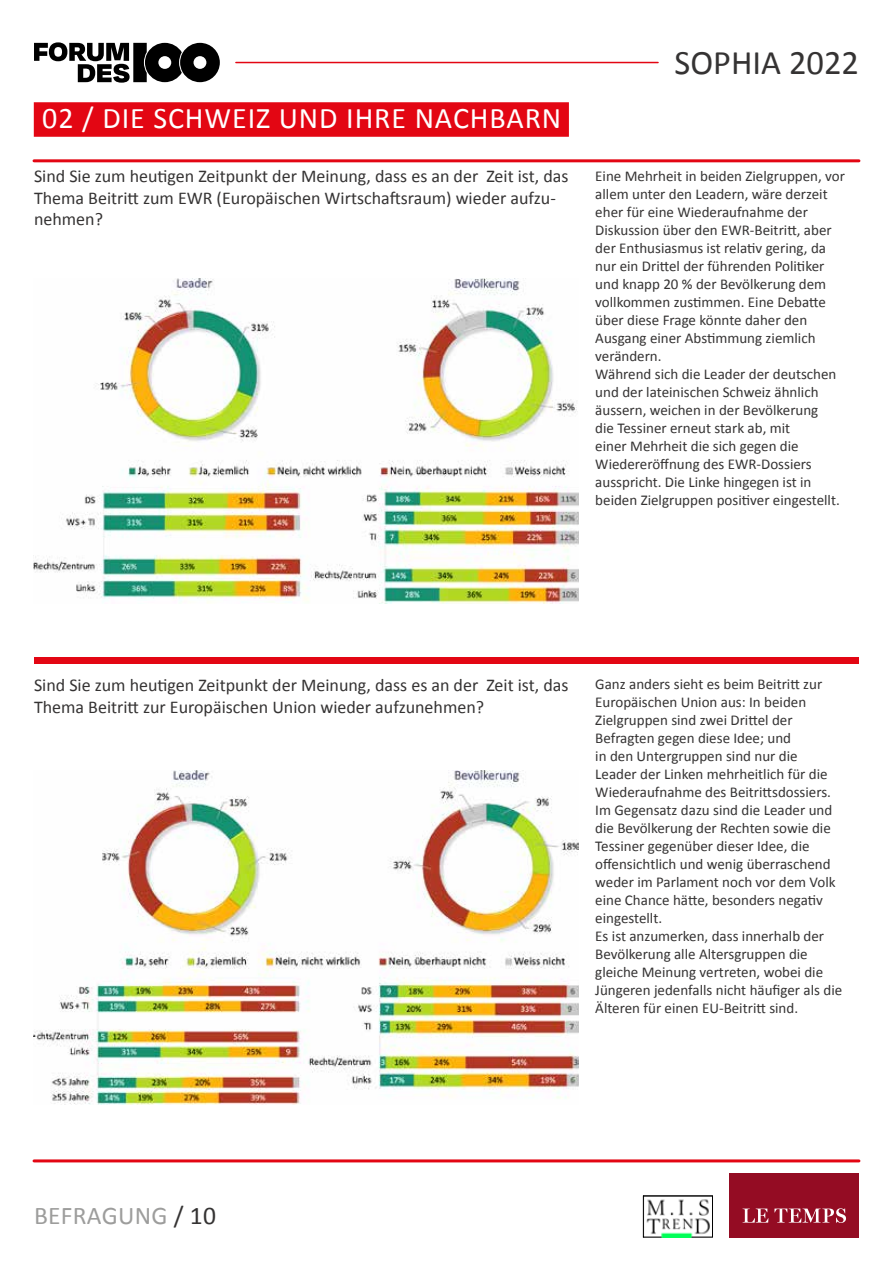
<style>
.page{position:relative;width:893px;height:1263px;background:#fff}
.page>*{position:absolute;margin:0;border:0;box-sizing:border-box;transform-origin:0 0}
.t1{font:34.5px "Calibri";color:#353333}
.t2{font:30px "Calibri";letter-spacing:.03em;color:#fff}
.t3{font:25.5px "Calibri";letter-spacing:.01em;color:#9d9d9c}
.t4{font:18px/21.6px "Calibri";color:#353333}
.t5{font:15px/18px "Calibri";color:#353333}
.s1{color:#353333}
</style>
<div class="page">
<hr style="left:236px;top:62px;width:422px;height:1px;background:#e30613">
<svg style="left:643px;top:1195px;width:70px;height:43px"></svg>
<div style="left:730px;top:1173px;width:129px;height:64px;background:#940c23"></div>
<svg style="left:742px;top:1208px;width:26px;height:14px"></svg>
<svg style="left:774px;top:1208px;width:72px;height:15px"></svg>
<svg style="left:34px;top:42px;width:186px;height:41px"></svg>
<div style="left:34px;top:102px;width:535px;height:35px;background:#e30613"></div>
<img style="left:34px;top:279px;width:544px;height:325px">
<img style="left:34px;top:771px;width:544px;height:334px">
<hr style="left:34px;top:159px;width:825px;height:3px;background:#e30613">
<hr style="left:34px;top:1159px;width:825px;height:3px;background:#e30613">
<div style="left:34px;top:657px;width:824px;height:7px;background:#e30613"></div>
<h2 class="t2" style="left:42px;top:100px;width:520px">02 / DIE SCHWEIZ UND IHRE NACHBARN</h2>
<h1 class="t1" style="left:674px;top:41px;width:186px">SOPHIA 2022</h1>
<p class="t4" style="left:34px;top:164px;width:536px">Sind Sie zum heutigen Zeitpunkt der Meinung, dass es an der Zeit ist, das<br>Thema Beitritt zum EWR (Europäischen Wirtschaftsraum) wieder aufzu&shy;nehmen?</p>
<p class="t5" style="left:595px;top:166px;width:251px">Eine Mehrheit in beiden Zielgruppen, vor allem unter den Leadern, wäre derzeit eher für eine Wiederaufnahme der Diskussion über den EWR-Beitritt, aber der Enthusiasmus ist relativ gering, da nur ein Drittel der führenden Politiker und knapp 20 % der Bevölkerung dem vollkommen zustimmen. Eine Debatte über diese Frage könnte daher den Ausgang einer Abstimmung ziemlich verändern.<br>Während sich die Leader der deutschen und der lateinischen Schweiz ähnlich äussern, weichen in der Bevölkerung<br>die Tessiner erneut stark ab, mit<br>einer Mehrheit die sich gegen die Wiedereröffnung des EWR-Dossiers ausspricht. Die Linke hingegen ist in beiden Zielgruppen positiver eingestellt.</p>
<p class="t4" style="left:34px;top:673px;width:536px">Sind Sie zum heutigen Zeitpunkt der Meinung, dass es an der Zeit ist, das<br>Thema Beitritt zur Europäischen Union wieder aufzunehmen?</p>
<p class="t5" style="left:595px;top:674px;width:248px">Ganz anders sieht es beim Beitritt zur Europäischen Union aus: In beiden Zielgruppen sind zwei Drittel der Befragten gegen diese Idee; und<br>in den Untergruppen sind nur die Leader der Linken mehrheitlich für die Wiederaufnahme des Beitrittsdossiers.<br>Im Gegensatz dazu sind die Leader und die Bevölkerung der Rechten sowie die Tessiner gegenüber dieser Idee, die offensichtlich und wenig überraschend weder im Parlament noch vor dem Volk eine Chance hätte, besonders negativ eingestellt.<br>Es ist anzumerken, dass innerhalb der Bevölkerung alle Altersgruppen die gleiche Meinung vertreten, wobei die Jüngeren jedenfalls nicht häufiger als die Älteren für einen EU-Beitritt sind.</p>
<h3 class="t3" style="left:34px;top:1200px;width:183px">BEFRAGUNG <span class="s1">/ 10</span></h3>
</div>
